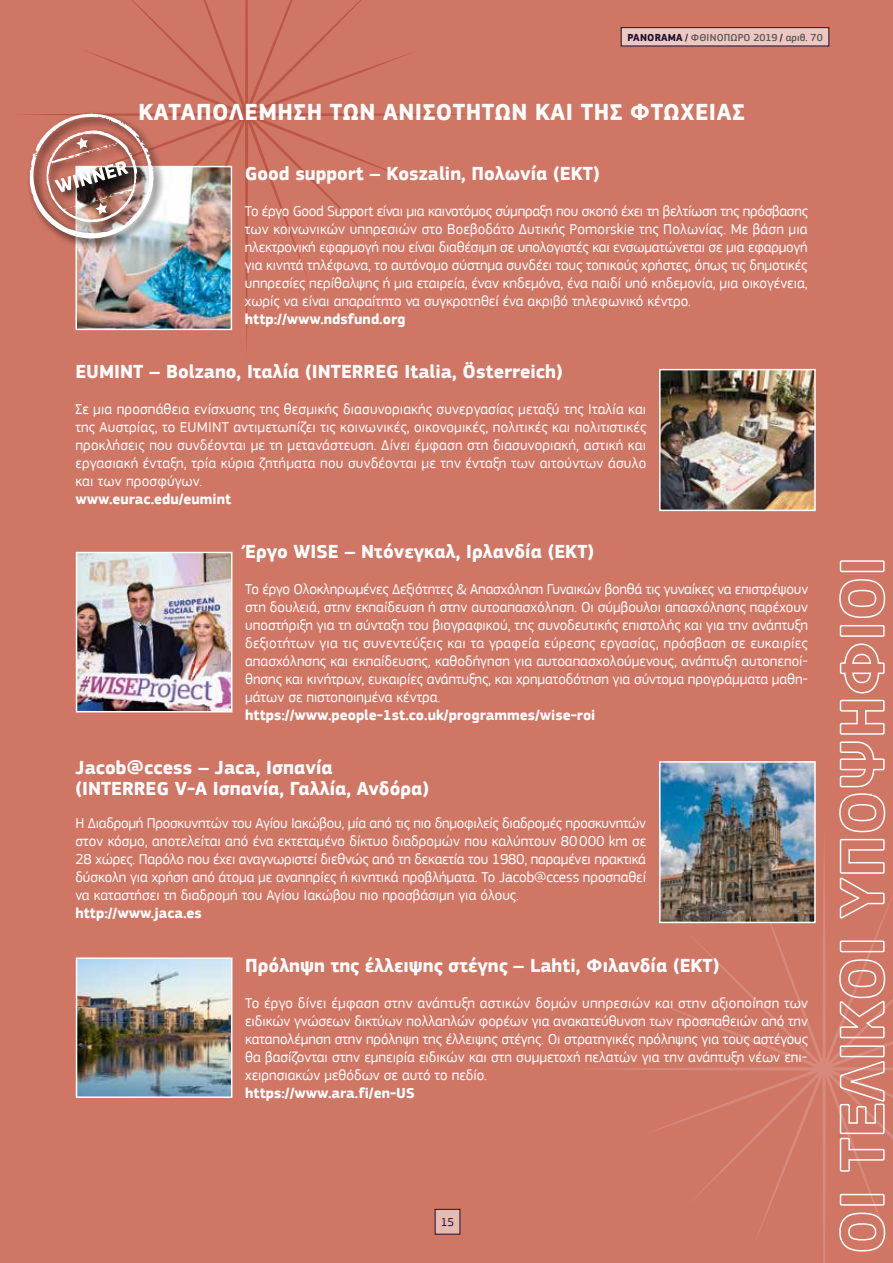
<style>
.page{position:relative;width:893px;height:1263px;background:#d07665}
.page>*{position:absolute;margin:0;border:0;box-sizing:border-box;transform-origin:0 0}
.t1{font:700 24px "EC Square Sans Pro";letter-spacing:.02em;color:#fff}
.t2{font:700 19.5px/21px "EC Square Sans Pro";color:#fff}
.t3{font:15px/18px "EC Square Sans Pro";color:#fff;text-align:justify}
.t4{font:700 15px "EC Square Sans Pro";color:#fff}
.t5{font:12px "EC Square Sans Pro";color:#1b1032}
.t6{font:500 10.5px "EC Square Sans Pro";color:#575756}
.s1{font-weight:700;color:#1b1032}
.s2{color:#1b1032}
</style>
<div class="page">
<div style="left:435px;top:1209px;width:25px;height:25px;background:#e7bab1"></div>
<svg style="left:24px;top:0;width:445px;height:346px"></svg>
<div style="left:621px;top:28px;width:208px;height:18px;background:#ecc8c1"></div>
<div style="left:621px;top:27px;width:208px;height:19px;border:1px solid #1b1032"></div>
<img style="left:78px;top:169px;width:151px;height:158px">
<div style="left:75px;top:166px;width:157px;height:164px;border:2px solid #fff"></div>
<img style="left:79px;top:960px;width:150px;height:135px">
<div style="left:76px;top:957px;width:156px;height:141px;border:2px solid #fff"></div>
<img style="left:662px;top:764px;width:151px;height:62px">
<div style="left:659px;top:761px;width:157px;height:162px;border:2px solid #fff"></div>
<img style="left:79px;top:555px;width:150px;height:154px">
<div style="left:76px;top:552px;width:156px;height:160px;border:2px solid #fff"></div>
<svg style="left:607px;top:826px;width:286px;height:437px"></svg>
<img style="left:662px;top:372px;width:151px;height:136px">
<div style="left:659px;top:369px;width:157px;height:142px;border:2px solid #fff"></div>
<div style="left:26px;top:110px;width:140px;height:141px;background:#000;opacity:.75"></div>
<img style="left:29px;top:114px;width:125px;height:124px">
<svg style="left:838px;top:1192px;width:48px;height:60px"></svg>
<svg style="left:838px;top:939px;width:48px;height:234px"></svg>
<svg style="left:838px;top:560px;width:48px;height:360px"></svg>
<p class="t6" style="left:627px;top:31px;width:197px"><span class="s1">PANORAMA</span> <span class="s2">/</span> ΦΘΙΝΌΠΩΡΟ 2019 <span class="s2">/</span> αριθ. 70</p>
<h1 class="t1" style="left:139px;top:97px;width:608px">ΚΑΤΑΠΟΛΈΜΗΣΗ ΤΩΝ ΑΝΙΣΟΤΉΤΩΝ ΚΑΙ ΤΗΣ ΦΤΏΧΕΙΑΣ</h1>
<h2 class="t2" style="left:245px;top:164px;width:356px">Good support – Koszalin, Πολωνία (ΕΚΤ)</h2>
<p class="t3" style="left:245px;top:202px;width:565px">Το έργο Good Support είναι μια καινοτόμος σύμπραξη που σκοπό έχει τη βελτίωση της πρόσβασης των κοινωνικών υπηρεσιών στο Βοεβοδάτο Δυτικής Pomorskie της Πολωνίας. Με βάση μια ηλεκτρονική εφαρμογή που είναι διαθέσιμη σε υπολογιστές και ενσωματώνεται σε μια εφαρμογή για κινητά τηλέφωνα, το αυτόνομο σύστημα συνδέει τους τοπικούς χρήστες, όπως τις δημοτικές υπηρεσίες περίθαλψης ή μια εταιρεία, έναν κηδεμόνα, ένα παιδί υπό κηδεμονία, μια οικογένεια, χωρίς να είναι απαραίτητο να συγκροτηθεί ένα ακριβό τηλεφωνικό κέντρο.</p>
<p class="t4" style="left:245px;top:310px;width:162px">http://www.ndsfund.org</p>
<h2 class="t2" style="left:75px;top:362px;width:489px">EUMINT – Bolzano, Ιταλία (INTERREG Italia, Österreich)</h2>
<p class="t3" style="left:75px;top:400px;width:572px">Σε μια προσπάθεια ενίσχυσης της θεσμικής διασυνοριακής συνεργασίας μεταξύ της Ιταλία και της Αυστρίας, το EUMINT αντιμετωπίζει τις κοινωνικές, οικονομικές, πολιτικές και πολιτιστικές προκλήσεις που συνδέονται με τη μετανάστευση. Δίνει έμφαση στη διασυνοριακή, αστική και εργασιακή ένταξη, τρία κύρια ζητήματα που συνδέονται με την ένταξη των αιτούντων άσυλο και των προσφύγων.</p>
<p class="t4" style="left:75px;top:490px;width:157px">www.eurac.edu/eumint</p>
<h2 class="t2" style="left:245px;top:542px;width:350px">Έργο WISE – Ντόνεγκαλ, Ιρλανδία (ΕΚΤ)</h2>
<p class="t3" style="left:245px;top:580px;width:565px">Το έργο Ολοκληρωμένες Δεξιότητες &amp; Απασχόληση Γυναικών βοηθά τις γυναίκες να επιστρέψουν στη δουλειά, στην εκπαίδευση ή στην αυτοαπασχόληση. Οι σύμβουλοι απασχόλησης παρέχουν υποστήριξη για τη σύνταξη του βιογραφικού, της συνοδευτικής επιστολής και για την ανάπτυξη δεξιοτήτων για τις συνεντεύξεις και τα γραφεία εύρεσης εργασίας, πρόσβαση σε ευκαιρίες απασχόλησης και εκπαίδευσης, καθοδήγηση για αυτοαπασχολούμενους, ανάπτυξη αυτοπεποί&shy;θησης και κινήτρων, ευκαιρίες ανάπτυξης, και χρηματοδότηση για σύντομα προγράμματα μαθη&shy;μάτων σε πιστοποιημένα κέντρα.</p>
<p class="t4" style="left:245px;top:706px;width:352px">https://www.people-1st.co.uk/programmes/wise-roi</p>
<h2 class="t2" style="left:75px;top:758px;width:355px">Jacob@ccess – Jaca, Ισπανία (INTERREG V-A Ισπανία, Γαλλία, Ανδόρα)</h2>
<p class="t3" style="left:75px;top:814px;width:572px">Η Διαδρομή Προσκυνητών του Αγίου Ιακώβου, μία από τις πιο δημοφιλείς διαδρομές προσκυνητών στον κόσμο, αποτελείται από ένα εκτεταμένο δίκτυο διαδρομών που καλύπτουν 80000 km σε 28 χώρες. Παρόλο που έχει αναγνωριστεί διεθνώς από τη δεκαετία του 1980, παραμένει πρακτικά δύσκολη για χρήση από άτομα με αναπηρίες ή κινητικά προβλήματα. Το Jacob@ccess προσπαθεί να καταστήσει τη διαδρομή του Αγίου Ιακώβου πιο προσβάσιμη για όλους.</p>
<p class="t4" style="left:75px;top:904px;width:128px">http://www.jaca.es</p>
<h2 class="t2" style="left:245px;top:956px;width:476px">Πρόληψη της έλλειψης στέγης – Lahti, Φιλανδία (ΕΚΤ)</h2>
<p class="t3" style="left:245px;top:994px;width:564px">Το έργο δίνει έμφαση στην ανάπτυξη αστικών δομών υπηρεσιών και στην αξιοποίηση των ειδικών γνώσεων δικτύων πολλαπλών φορέων για ανακατεύθυνση των προσπαθειών από την καταπολέμηση στην πρόληψη της έλλειψης στέγης. Οι στρατηγικές πρόληψης για τους αστέγους θα βασίζονται στην εμπειρία ειδικών και στη συμμετοχή πελατών για την ανάπτυξη νέων επι&shy;χειρησιακών μεθόδων σε αυτό το πεδίο.</p>
<p class="t4" style="left:245px;top:1084px;width:171px">https://www.ara.fi/en-US</p>
<p class="t5" style="left:441px;top:1215px;width:15px">15</p>
</div>
